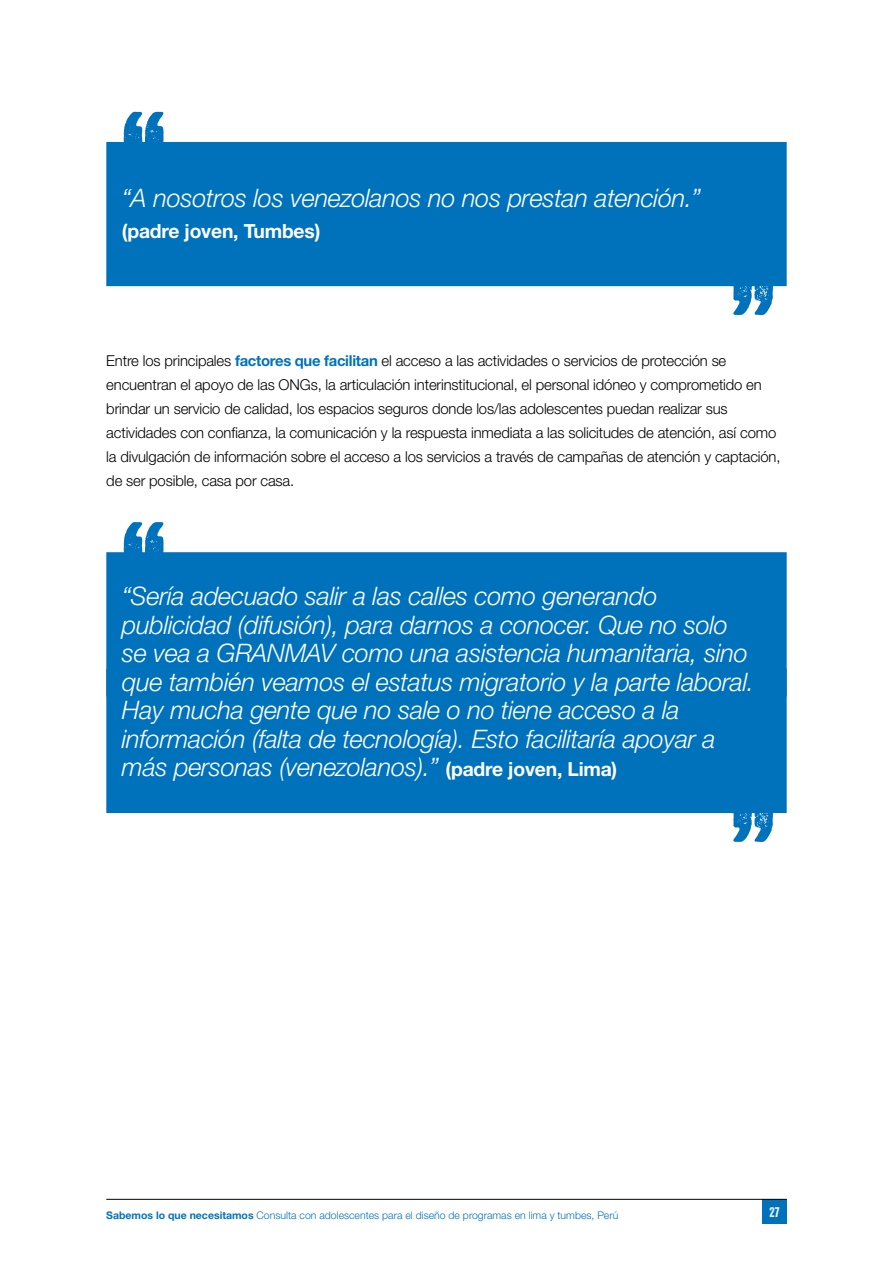
<style>
.page{position:relative;width:893px;height:1263px;background:#fff}
.page>*{position:absolute;margin:0;border:0;box-sizing:border-box;transform-origin:0 0}
.t1{font:italic 300 25.5px/28.5px "Helvetica Neue LT Std";letter-spacing:-.01em;color:#fff}
.t2{font:700 19.5px "Helvetica Neue LT Std";letter-spacing:-.01em;color:#fff}
.t3{font:300 15px/24px "Helvetica Neue LT Std";letter-spacing:-.01em;color:#000}
.t4{font:13.5px "Veneer";color:#fff}
.t5{font:300 10.5px "Helvetica Neue LT Std";color:#0072bb}
.s1{font-weight:700;color:#0072bb}
.s2{font-weight:700;font-style:normal;font-size:19.5px}
.s3{font-weight:700}
</style>
<div class="page">
<div style="left:762px;top:1199px;width:25px;height:25px;background:#0072bb"></div>
<hr style="left:106px;top:1199px;width:681px;height:1px;background:#000">
<svg style="left:106px;top:112px;width:681px;height:203px;fill:#0072bb"></svg>
<svg style="left:106px;top:725px;width:681px;height:117px;fill:#0072bb"></svg>
<svg style="left:106px;top:522px;width:681px;height:203px;fill:#0072bb"></svg>
<h1 class="t1" style="left:122px;top:183px;width:581px">“A nosotros los venezolanos no nos prestan atención.”</h1>
<h2 class="t2" style="left:122px;top:219px;width:200px">(padre joven, Tumbes)</h2>
<p class="t3" style="left:106px;top:348px;width:676px">Entre los principales <span class="s1">factores que facilitan</span> el acceso a las actividades o servicios de protección se encuentran el apoyo de las ONGs, la articulación interinstitucional, el personal idóneo y comprometido en brindar un servicio de calidad, los espacios seguros donde los/las adolescentes puedan realizar sus actividades con confianza, la comunicación y la respuesta inmediata a las solicitudes de atención, así como la divulgación de información sobre el acceso a los servicios a través de campañas de atención y captación, de ser posible, casa por casa.</p>
<p class="t1" style="left:122px;top:581px;width:634px">“Sería adecuado salir a las calles como generando publicidad (difusión), para darnos a conocer. Que no solo se vea a GRANMAV como una asistencia humanitaria, sino que también veamos el estatus migratorio y la parte laboral.<br>Hay mucha gente que no sale o no tiene acceso a la información (falta de tecnología). Esto facilitaría apoyar a más personas (venezolanos).” <span class="s2">(padre joven, Lima)</span></p>
<p class="t5" style="left:106px;top:1209px;width:514px"><span class="s3">Sabemos lo que necesitamos</span> Consulta con adolescentes para el diseño de programas en lima y tumbes, Perú</p>
<p class="t4" style="left:769px;top:1204px;width:12px">27</p>
</div>
